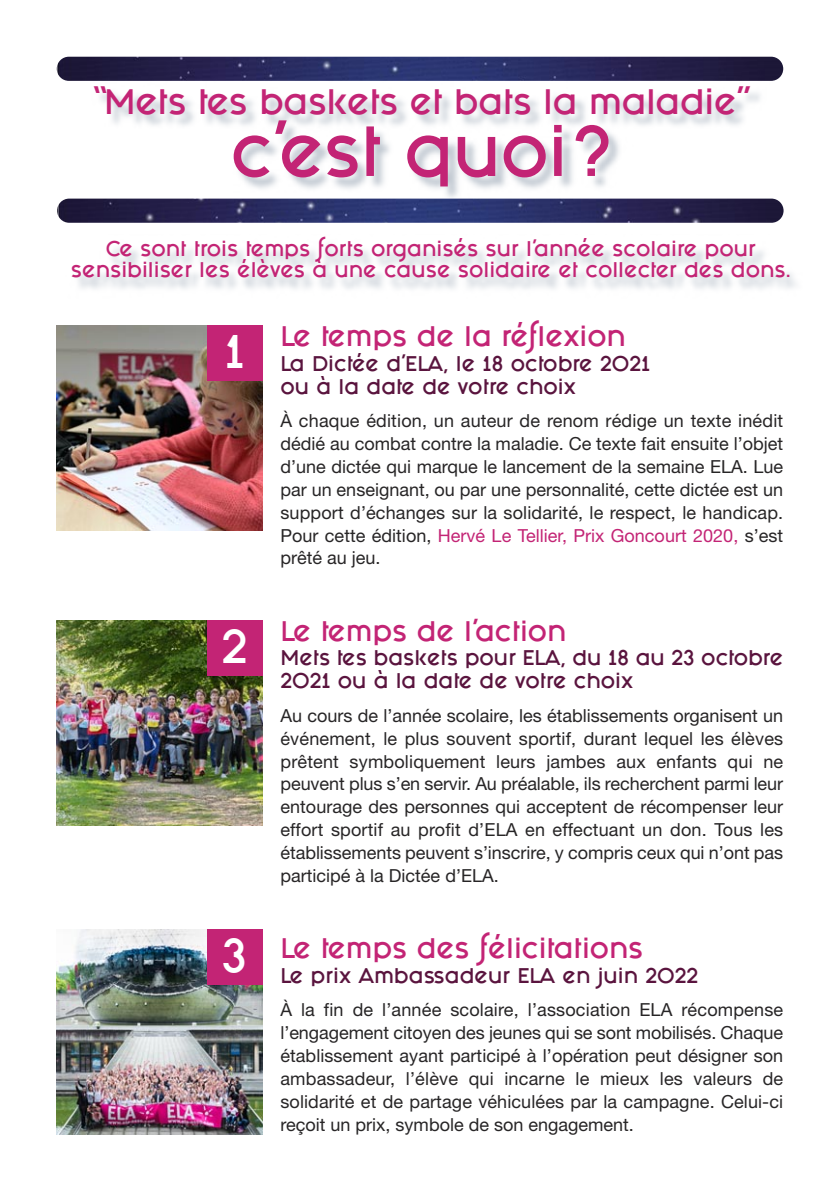
<style>
.page{position:relative;width:840px;height:1191px;background:#fff}
.page>*{position:absolute;margin:0;border:0;box-sizing:border-box;transform-origin:0 0}
.t1{font:60px "Fashion Fetish";letter-spacing:-.01em;color:#c32475}
.t2{font:40px "Fashion Fetish";color:#fff}
.t3{font:30px "Fashion Fetish";letter-spacing:-.01em;color:#c32475}
.t4{font:24px "Fashion Fetish";color:#c32475}
.t5{font:18px/22.8px "Helvetica Neue";color:#272526;text-align:justify}
.t6{font:18px/22.8px "Fashion Fetish";color:#5a143e}
.t7{font:18px/21.6px "Fashion Fetish";color:#c32475;text-align:center}
.s1{color:#c32475}
</style>
<div class="page">
<img style="left:57px;top:325px;width:205px;height:206px">
<img style="left:57px;top:620px;width:205px;height:205px">
<img style="left:57px;top:929px;width:205px;height:205px">
<div style="left:207px;top:325px;width:55px;height:55px;background:#c32475"></div>
<div style="left:207px;top:620px;width:55px;height:55px;background:#c32475"></div>
<div style="left:207px;top:929px;width:55px;height:55px;background:#c32475"></div>
<img style="left:57px;top:57px;width:725px;height:24px;border-radius:12px">
<img style="left:57px;top:80px;width:727px;height:143px">
<img style="left:57px;top:199px;width:726px;height:24px;border-radius:12px">
<p class="t3" style="left:92px;top:96px;width:657px">“Mets tes baskets et bats la maladie”</p>
<p class="t1" style="left:230px;top:140px;width:380px">c’est quoi?</p>
<p class="t7" style="left:71px;top:240px;width:721px">Ce sont trois temps forts organisés sur l’année scolaire pour sensibiliser les élèves à une cause solidaire et collecter des dons.</p>
<p class="t2" style="left:224px;top:344px;width:21px">1</p>
<p class="t2" style="left:221px;top:639px;width:27px">2</p>
<p class="t2" style="left:221px;top:947px;width:27px">3</p>
<p class="t4" style="left:280px;top:331px;width:346px">Le temps de la réflexion</p>
<p class="t6" style="left:280px;top:355px;width:371px">La Dictée d’ELA, le 18 octobre 2O21</p>
<p class="t6" style="left:280px;top:378px;width:297px">ou à la date de votre choix</p>
<p class="t5" style="left:280px;top:411px;width:504px">À chaque édition, un auteur de renom rédige un texte inédit dédié au combat contre la maladie. Ce texte fait ensuite l’objet d’une dictée qui marque le lancement de la semaine ELA. Lue par un enseignant, ou par une personnalité, cette dictée est un support d’échanges sur la solidarité, le respect, le handicap.<br>Pour cette édition, <span class="s1">Hervé Le Tellier, Prix Goncourt 2020,</span> s’est prêté au jeu.</p>
<p class="t4" style="left:280px;top:626px;width:287px">Le temps de l’action</p>
<p class="t6" style="left:280px;top:649px;width:504px">Mets tes baskets pour ELA, du 18 au 23 octobre<br>2O21 ou à la date de votre choix</p>
<p class="t5" style="left:280px;top:706px;width:504px">Au cours de l’année scolaire, les établissements organisent un événement, le plus souvent sportif, durant lequel les élèves prêtent symboliquement leurs jambes aux enfants qui ne peuvent plus s’en servir. Au préalable, ils recherchent parmi leur entourage des personnes qui acceptent de récompenser leur effort sportif au profit d’ELA en effectuant un don. Tous les établissements peuvent s’inscrire, y compris ceux qui n’ont pas participé à la Dictée d’ELA.</p>
<p class="t4" style="left:280px;top:943px;width:364px">Le temps des félicitations</p>
<p class="t6" style="left:280px;top:967px;width:419px">Le prix Ambassadeur ELA en juin 2O22</p>
<p class="t5" style="left:280px;top:1000px;width:504px">À la fin de l’année scolaire, l’association ELA récompense l’engagement citoyen des jeunes qui se sont mobilisés. Chaque établissement ayant participé à l’opération peut désigner son ambassadeur, l’élève qui incarne le mieux les valeurs de solidarité et de partage véhiculées par la campagne. Celui-ci reçoit un prix, symbole de son engagement.</p>
</div>
